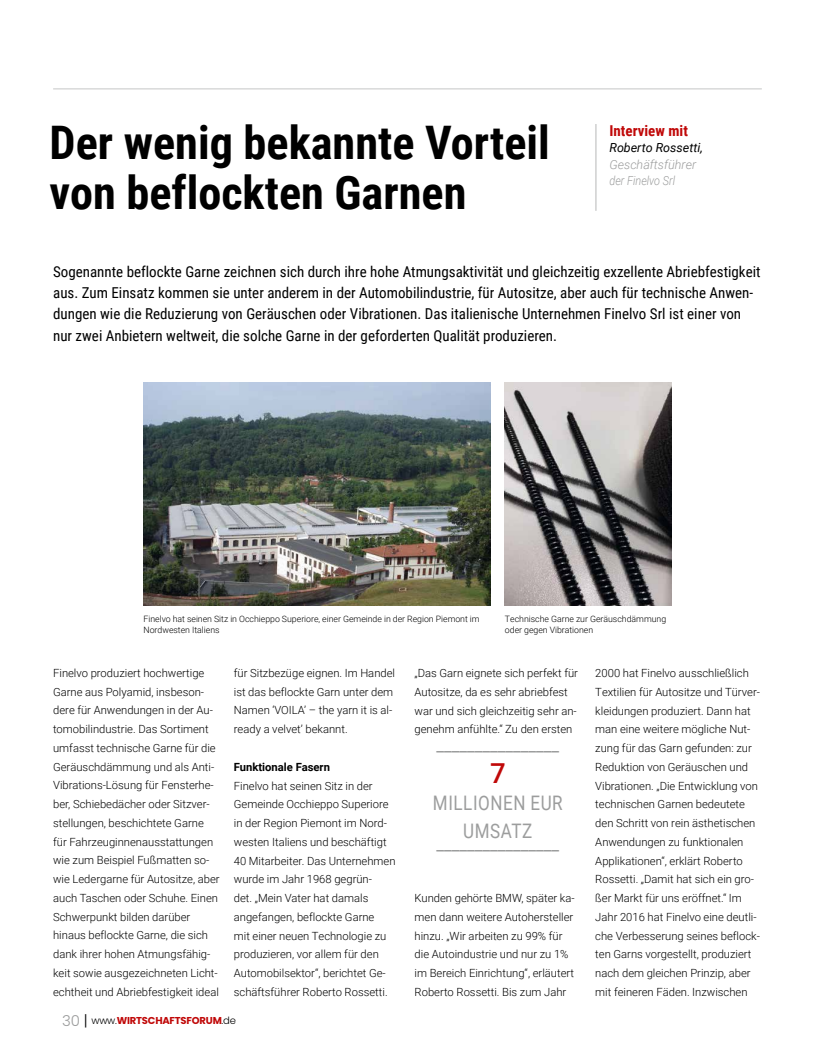
<style>
.page{position:relative;width:815px;height:1063px;background:#fff}
.page>*{position:absolute;margin:0;border:0;box-sizing:border-box;transform-origin:0 0}
.t1{font:700 46.25px/50px "Roboto Condensed";color:#000}
.t2{font:500 27.5px "Roboto";color:#c00808}
.t3{font:20px/27.5px "Roboto";letter-spacing:.035em;color:#9c9d9d;text-align:center;scale:.85 1}
.t4{font:15px/21.2px "Roboto Condensed";color:#000}
.t5{font:700 15px "Roboto Condensed";color:#c00808}
.t6{font:italic 300 12.5px/16.2px "Roboto";color:#9c9d9d}
.t7{font:italic 12.5px "Roboto";color:#000}
.t8{font:300 11.25px/18.8px "Roboto";color:#000}
.t9{font:700 11.25px "Roboto";color:#000}
.t10{font:700 10px "Poppins";letter-spacing:-.02em;color:#c00808}
.t11{font:300 8.75px/11.2px "Roboto";color:#000}
.s1{font-weight:300;font-size:15px;color:#9c9d9d}
.s2{font-weight:300;font-size:15px;color:#000}
.s3{font-weight:300;color:#000}
</style>
<div class="page">
<hr style="left:53px;top:89px;width:709px;height:1px;background:#c5c6c6">
<img style="left:144px;top:383px;width:347px;height:223px">
<img style="left:505px;top:383px;width:166px;height:223px">
<hr style="left:595px;top:124px;width:2px;height:87px;background:#c5c6c6">
<h1 class="t1" style="left:50px;top:116px;width:502px">Der wenig bekannte Vorteil von beflockten Garnen</h1>
<h3 class="t5" style="left:609px;top:120px;width:80px">Interview mit</h3>
<p class="t7" style="left:609px;top:139px;width:95px">Roberto Rossetti,</p>
<p class="t6" style="left:609px;top:156px;width:88px">Geschäftsführer der Finelvo Srl</p>
<p class="t4" style="left:53px;top:260px;width:709px">Sogenannte beflockte Garne zeichnen sich durch ihre hohe Atmungsaktivität und gleichzeitig exzellente Abriebfestigkeit aus. Zum Einsatz kommen sie unter anderem in der Automobilindustrie, für Autositze, aber auch für technische Anwen&shy;dungen wie die Reduzierung von Geräuschen oder Vibrationen. Das italienische Unternehmen Finelvo Srl ist einer von nur zwei Anbietern weltweit, die solche Garne in der geforderten Qualität produzieren.</p>
<p class="t11" style="left:144px;top:613px;width:338px">Finelvo hat seinen Sitz in Occhieppo Superiore, einer Gemeinde in der Region Piemont im<br>Nordwesten Italiens</p>
<p class="t11" style="left:505px;top:613px;width:163px">Technische Garne zur Geräuschdämmung oder gegen Vibrationen</p>
<p class="t8" style="left:53px;top:663px;width:168px">Finelvo produziert hochwertige<br>Garne aus Polyamid, insbeson&shy;dere für Anwendungen in der Au&shy;tomobilindustrie. Das Sortiment umfasst technische Garne für die<br>Geräuschdämmung und als Anti-<br>Vibrations-Lösung für Fensterhe&shy;ber, Schiebedächer oder Sitzver&shy;stellungen, beschichtete Garne für Fahrzeuginnenausstattungen wie zum Beispiel Fußmatten so&shy;wie Ledergarne für Autositze, aber auch Taschen oder Schuhe. Einen<br>Schwerpunkt bilden darüber hinaus beflockte Garne, die sich dank ihrer hohen Atmungsfähig&shy;keit sowie ausgezeichneten Licht&shy;echtheit und Abriebfestigkeit ideal</p>
<p class="t8" style="left:234px;top:663px;width:163px">für Sitzbezüge eignen. Im Handel ist das beflockte Garn unter dem<br>Namen ‘VOILA’ – the yarn it is al&shy;ready a velvet’ bekannt.</p>
<p class="t9" style="left:234px;top:759px;width:98px">Funktionale Fasern</p>
<p class="t8" style="left:234px;top:776px;width:163px">Finelvo hat seinen Sitz in der<br>Gemeinde Occhieppo Superiore in der Region Piemont im Nord&shy;westen Italiens und beschäftigt<br>40 Mitarbeiter. Das Unternehmen wurde im Jahr 1968 gegrün-<br>det. „Mein Vater hat damals angefangen, beflockte Garne<br>mit einer neuen Technologie zu produzieren, vor allem für den<br>Automobilsektor“, berichtet Ge&shy;schäftsführer Roberto Rossetti.</p>
<p class="t10" style="left:62px;top:1015px;width:175px"><span class="s1">30</span> <span class="s2">|</span> <span class="s3">www.</span>WIRTSCHAFTSFORUM<span class="s3">.de</span></p>
<p class="t8" style="left:415px;top:663px;width:165px">„Das Garn eignete sich perfekt für Autositze, da es sehr abriebfest war und sich gleichzeitig sehr an&shy;genehm anfühlte.“ Zu den ersten</p>
<h3 class="t3" style="left:436px;top:729px;width:146px">________________</h3>
<h2 class="t2" style="left:490px;top:754px;width:17px">7</h2>
<h3 class="t3" style="left:433px;top:789px;width:154px">MILLIONEN EUR<br>UMSATZ</h3>
<h3 class="t3" style="left:436px;top:829px;width:146px">________________</h3>
<p class="t8" style="left:415px;top:888px;width:162px">Kunden gehörte BMW, später ka&shy;men dann weitere Autohersteller hinzu. „Wir arbeiten zu 99% für die Autoindustrie und nur zu 1% im Bereich Einrichtung“, erläutert<br>Roberto Rossetti. Bis zum Jahr</p>
<p class="t8" style="left:595px;top:663px;width:166px">2000 hat Finelvo ausschließlich<br>Textilien für Autositze und Türver&shy;kleidungen produziert. Dann hat man eine weitere mögliche Nut&shy;zung für das Garn gefunden: zur<br>Reduktion von Geräuschen und<br>Vibrationen. „Die Entwicklung von technischen Garnen bedeutete den Schritt von rein ästhetischen<br>Anwendungen zu funktionalen<br>Applikationen“, erklärt Roberto<br>Rossetti. „Damit hat sich ein gro&shy;ßer Markt für uns eröffnet.“ Im<br>Jahr 2016 hat Finelvo eine deutli&shy;che Verbesserung seines beflock&shy;ten Garns vorgestellt, produziert nach dem gleichen Prinzip, aber mit feineren Fäden. Inzwischen</p>
</div>
